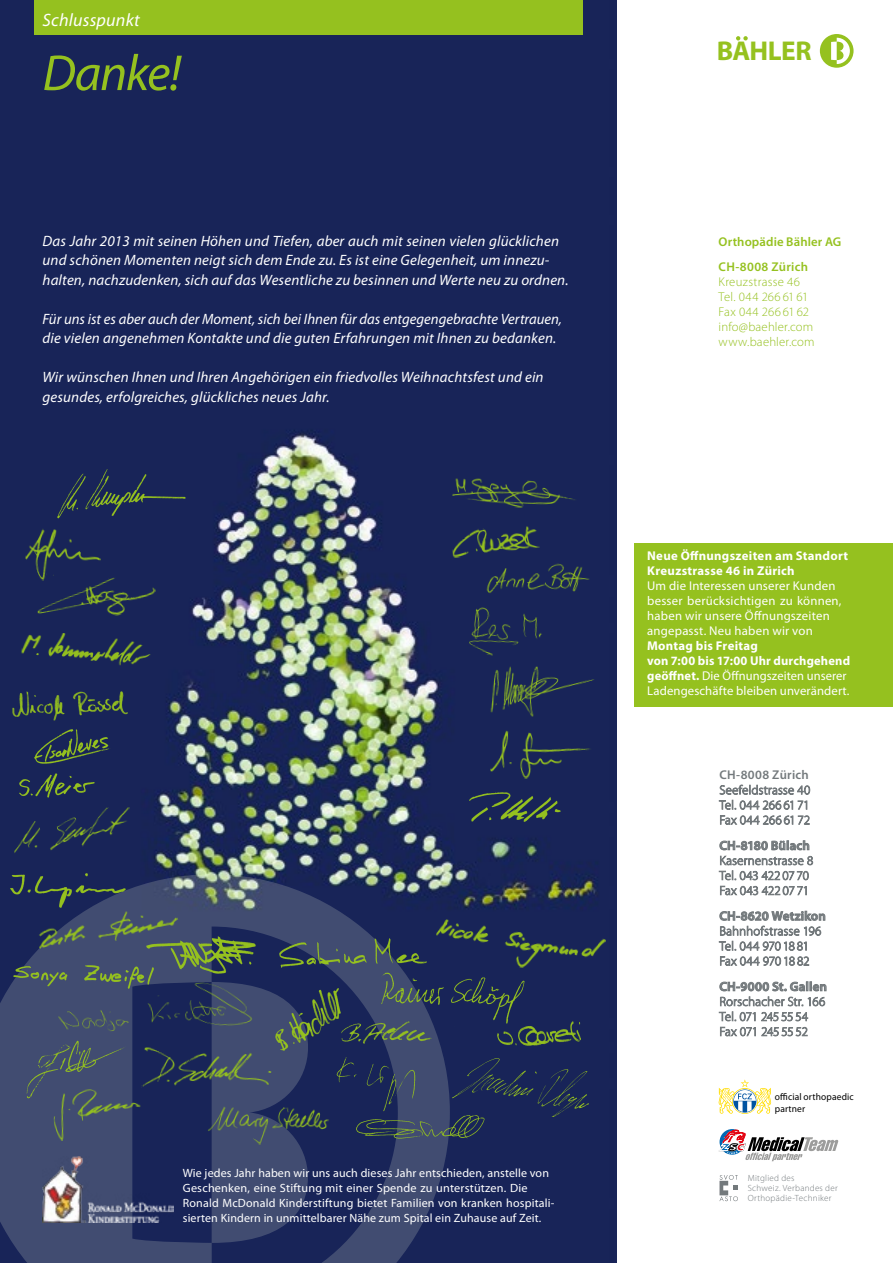
<style>
.page{position:relative;width:893px;height:1263px;background:#fff}
.page>*{position:absolute;margin:0;border:0;box-sizing:border-box;transform-origin:0 0}
.t1{font:italic 51px "Myriad Pro";letter-spacing:-.025em;color:#95c11f}
.t2{font:700 27.3px "Myriad Pro";letter-spacing:-.025em;color:#95c11f}
.t3{font:italic 18px "Myriad Pro";letter-spacing:.01em;color:#fff}
.t4{font:italic 15px/19.5px "Myriad Pro";letter-spacing:.01em;color:#fff}
.t5{font:12.75px/15px "Myriad Pro";letter-spacing:.015em;color:#fff}
.t6{font:300 12.75px/15px "Myriad Pro";letter-spacing:.015em;color:#95c11f}
.t7{font:600 12.75px "Myriad Pro";letter-spacing:.02em;color:#73797c}
.t8{font:700 12.75px/15px "Myriad Pro";letter-spacing:.02em;color:#fff}
.t9{font:600 12.75px/25.5px "Myriad Pro";letter-spacing:.01em;color:#95c11f}
.t10{font:12px/15px "Myriad Pro";letter-spacing:.01em;color:#fff}
.t11{font:9.75px/12px "Myriad Pro";letter-spacing:.015em;color:#000}
.t12{font:300 9px/9.8px "Myriad Pro";letter-spacing:.03em;color:#73797c}
.s1{font-weight:700}
</style>
<div class="page">
<div style="left:634px;top:543px;width:259px;height:163px;background:#95c11f"></div>
<svg style="left:736px;top:36px;width:12px;height:4px"></svg>
<svg style="left:820px;top:34px;width:33px;height:34px"></svg>
<svg style="left:719px;top:1129px;width:119px;height:32px"></svg>
<svg style="left:719px;top:1079px;width:52px;height:35px"></svg>
<img style="left:0;top:0;width:617px;height:1263px">
<div style="left:34px;top:0;width:549px;height:34px;background:#95c11f"></div>
<svg style="left:0;top:874px;width:450px;height:389px;background:#303c65"></svg>
<svg style="left:212px;top:982px;width:96px;height:261px;background:#3a456c"></svg>
<img style="left:57px;top:470px;width:128px;height:49px">
<img style="left:51px;top:1083px;width:92px;height:58px">
<img style="left:34px;top:571px;width:125px;height:58px">
<img style="left:12px;top:692px;width:115px;height:28px">
<img style="left:21px;top:631px;width:130px;height:35px">
<img style="left:24px;top:528px;width:78px;height:56px">
<img style="left:452px;top:477px;width:126px;height:34px">
<img style="left:452px;top:526px;width:88px;height:32px">
<img style="left:35px;top:730px;width:76px;height:33px">
<img style="left:490px;top:730px;width:102px;height:54px">
<img style="left:20px;top:774px;width:74px;height:23px">
<img style="left:10px;top:805px;width:124px;height:50px">
<img style="left:470px;top:792px;width:90px;height:29px">
<img style="left:10px;top:874px;width:115px;height:34px">
<img style="left:13px;top:965px;width:140px;height:24px">
<img style="left:433px;top:918px;width:173px;height:59px">
<img style="left:36px;top:902px;width:144px;height:52px">
<img style="left:497px;top:1021px;width:84px;height:25px">
<img style="left:146px;top:936px;width:109px;height:38px">
<img style="left:341px;top:1021px;width:91px;height:23px">
<img style="left:276px;top:989px;width:64px;height:61px">
<img style="left:207px;top:1103px;width:123px;height:45px">
<img style="left:279px;top:938px;width:148px;height:29px">
<img style="left:453px;top:1059px;width:135px;height:58px">
<img style="left:141px;top:1044px;width:132px;height:55px">
<img style="left:43px;top:1157px;width:130px;height:65px">
<img style="left:354px;top:1112px;width:132px;height:30px">
<img style="left:377px;top:968px;width:153px;height:58px">
<img style="left:483px;top:661px;width:116px;height:69px">
<img style="left:21px;top:1033px;width:104px;height:72px">
<img style="left:465px;top:606px;width:83px;height:58px">
<img style="left:482px;top:558px;width:113px;height:46px">
<img style="left:54px;top:976px;width:202px;height:67px">
<img style="left:332px;top:1051px;width:88px;height:63px">
<svg style="left:718px;top:784px;width:92px;height:41px"></svg>
<svg style="left:718px;top:840px;width:95px;height:56px"></svg>
<svg style="left:718px;top:910px;width:108px;height:56px"></svg>
<svg style="left:718px;top:981px;width:109px;height:56px"></svg>
<svg style="left:719px;top:1175px;width:19px;height:26px"></svg>
<p class="t3" style="left:43px;top:11px;width:99px">Schlusspunkt</p>
<h1 class="t1" style="left:43px;top:46px;width:140px">Danke!</h1>
<p class="t4" style="left:43px;top:231px;width:528px">Das Jahr 2013 mit seinen Höhen und Tiefen, aber auch mit seinen vielen glücklichen und schönen Momenten neigt sich dem Ende zu. Es ist eine Gelegenheit, um innezu&shy;halten, nachzudenken, sich auf das Wesentliche zu besinnen und Werte neu zu ordnen.</p>
<p class="t4" style="left:43px;top:309px;width:521px">Für uns ist es aber auch der Moment, sich bei Ihnen für das entgegengebrachte Vertrauen, die vielen angenehmen Kontakte und die guten Erfahrungen mit Ihnen zu bedanken.</p>
<p class="t4" style="left:43px;top:368px;width:503px">Wir wünschen Ihnen und Ihren Angehörigen ein friedvolles Weihnachtsfest und ein gesundes, erfolgreiches, glückliches neues Jahr.</p>
<p class="t10" style="left:183px;top:1165px;width:373px">Wie jedes Jahr haben wir uns auch dieses Jahr entschieden, anstelle von Geschenken, eine Stiftung mit einer Spende zu unterstützen. Die Ronald McDonald Kinderstiftung bietet Familien von kranken hospitali&shy;sierten Kindern in unmittelbarer Nähe zum Spital ein Zuhause auf Zeit.</p>
<h2 class="t2" style="left:717px;top:36px;width:96px">BAHLER</h2>
<p class="t9" style="left:719px;top:229px;width:124px">Orthopädie Bähler AG<br>CH-8008 Zürich</p>
<p class="t6" style="left:719px;top:275px;width:97px">Kreuzstrasse 46<br>Tel. 044 266 61 61<br>Fax 044 266 61 62 info@baehler.com www.baehler.com</p>
<p class="t8" style="left:647px;top:549px;width:202px">Neue Öffnungszeiten am Standort<br>Kreuzstrasse 46 in Zürich</p>
<p class="t5" style="left:647px;top:579px;width:196px">Um die Interessen unserer Kunden besser berücksichtigen zu können, haben wir unsere Öffnungszeiten angepasst. Neu haben wir von</p>
<p class="t5" style="left:647px;top:639px;width:204px"><span class="s1">Montag bis Freitag<br>von 7:00 bis 17:00 Uhr durchgehend geöffnet.</span> Die Öffnungszeiten unserer<br>Ladengeschäfte bleiben unverändert.</p>
<p class="t7" style="left:719px;top:768px;width:91px">CH-8008 Zürich</p>
<p class="t7" style="left:719px;top:838px;width:92px">CH-8180 Bülach</p>
<p class="t7" style="left:719px;top:909px;width:108px">CH-8620 Wetzikon</p>
<p class="t7" style="left:719px;top:979px;width:109px">CH-9000 St. Gallen</p>
<p class="t11" style="left:775px;top:1091px;width:80px">official orthopaedic partner</p>
<p class="t12" style="left:748px;top:1173px;width:91px">Mitglied des<br>Schweiz. Verbandes der<br>Orthopädie-Techniker</p>
</div>
